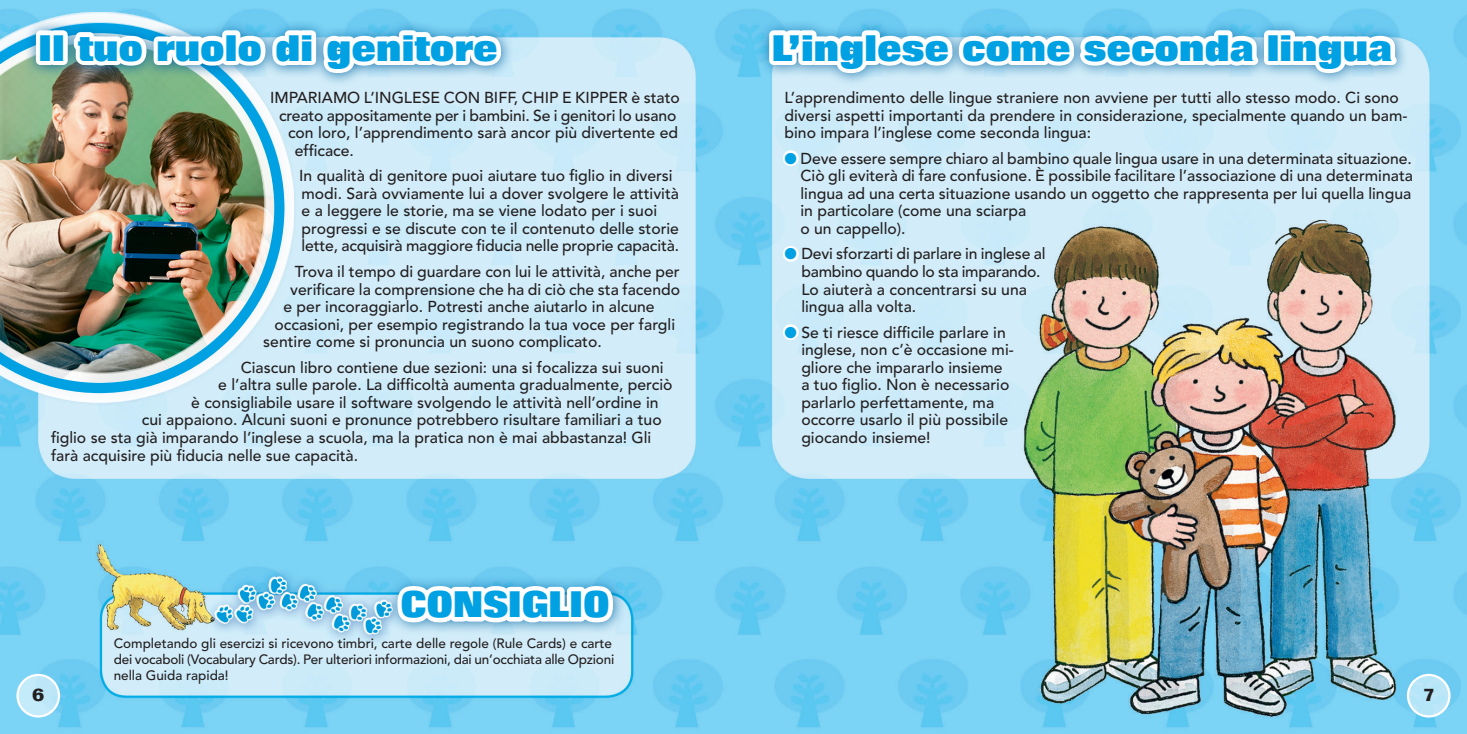
<style>
.page{position:relative;width:1467px;height:734px;background:#fff}
.page>*{position:absolute;margin:0;border:0;box-sizing:border-box;transform-origin:0 0}
.t1{font:800 36px "Folio LT";color:#00a1e3}
.t2{font:700 18px "Folio LT";color:#231f20}
.t3{font:500 15.75px/17.6px "Avenir LT";color:#231f20}
.t4{font:500 13.5px/16px "Avenir LT";color:#231f20}
.s1{color:#00a1e3}
</style>
<div class="page">
<img style="left:0;top:0;width:1467px;height:733px">
<div style="left:0;top:13px;width:294px;height:389px;background:#fff;opacity:.75"></div>
<img style="left:0;top:23px;width:284px;height:370px">
<div style="left:757px;top:18px;width:653px;height:68px;background:#0063a1;opacity:.75"></div>
<svg style="left:765px;top:0;width:498px;height:87px"></svg>
<svg style="left:1272px;top:0;width:129px;height:87px"></svg>
<svg style="left:779px;top:147px;width:23px;height:22px"></svg>
<svg style="left:779px;top:242px;width:23px;height:23px"></svg>
<svg style="left:779px;top:320px;width:23px;height:23px"></svg>
<div style="left:24px;top:18px;width:491px;height:68px;background:#0063a1;opacity:.85"></div>
<div style="left:36px;top:30px;width:19px;height:35px;border:9px solid #fff"></div>
<div style="left:49px;top:30px;width:19px;height:35px;border:9px solid #fff"></div>
<svg style="left:69px;top:16px;width:438px;height:73px"></svg>
<div style="left:386px;top:575px;width:240px;height:60px;background:#0063a1;opacity:.75"></div>
<svg style="left:393px;top:545px;width:225px;height:114px"></svg>
<svg style="left:18px;top:674px;width:41px;height:42px"></svg>
<div style="left:16px;top:673px;width:44px;height:44px;border:2px solid #fff;border-radius:50%"></div>
<svg style="left:1408px;top:674px;width:41px;height:42px"></svg>
<div style="left:1407px;top:673px;width:44px;height:44px;border:2px solid #fff;border-radius:50%"></div>
<h1 class="t1" style="left:38px;top:27px;width:461px">Il tuo ruolo di genitore</h1>
<p class="t3" style="left:270px;top:89px;width:411px">IMPARIAMO L’INGLESE CON BIFF, CHIP E KIPPER è stato</p>
<p class="t3" style="left:279px;top:107px;width:399px">creato appositamente per i bambini. Se i genitori lo usano</p>
<p class="t3" style="left:288px;top:124px;width:392px">con loro, l’apprendimento sarà ancor più divertente ed</p>
<p class="t3" style="left:295px;top:142px;width:61px">efficace.</p>
<p class="t3" style="left:299px;top:167px;width:381px">In qualità di genitore puoi aiutare tuo figlio in diversi modi. Sarà ovviamente lui a dover svolgere le attività e a leggere le storie, ma se viene lodato per i suoi progressi e se discute con te il contenuto delle storie lette, acquisirà maggiore fiducia nelle proprie capacità.</p>
<p class="t3" style="left:295px;top:263px;width:386px">Trova il tempo di guardare con lui le attività, anche per</p>
<p class="t3" style="left:290px;top:281px;width:391px">verificare la comprensione che ha di ciò che sta facendo</p>
<p class="t3" style="left:283px;top:298px;width:373px">e per incoraggiarlo. Potresti anche aiutarlo in alcune</p>
<p class="t3" style="left:275px;top:316px;width:402px">occasioni, per esempio registrando la tua voce per fargli</p>
<p class="t3" style="left:263px;top:333px;width:340px">sentire come si pronuncia un suono complicato.</p>
<p class="t3" style="left:241px;top:359px;width:424px">Ciascun libro contiene due sezioni: una si focalizza sui suoni</p>
<p class="t3" style="left:218px;top:376px;width:456px">e l’altra sulle parole. La difficoltà aumenta gradualmente, perciò</p>
<p class="t3" style="left:191px;top:394px;width:469px">è consigliabile usare il software svolgendo le attività nell’ordine in</p>
<p class="t3" style="left:142px;top:411px;width:521px">cui appaiono. Alcuni suoni e pronunce potrebbero risultare familiari a tuo</p>
<p class="t3" style="left:51px;top:429px;width:602px">figlio se sta già imparando l’inglese a scuola, ma la pratica non è mai abbastanza! Gli</p>
<p class="t3" style="left:51px;top:446px;width:309px">farà acquisire più fiducia nelle sue capacità.</p>
<h1 class="t1" style="left:401px;top:584px;width:211px">CONSIGLIO</h1>
<p class="t4" style="left:114px;top:635px;width:502px">Completando gli esercizi si ricevono timbri, carte delle regole (Rule Cards) e carte dei vocaboli (Vocabulary Cards). Per ulteriori informazioni, dai un’occhiata alle Opzioni nella Guida rapida!</p>
<h1 class="t1" style="left:772px;top:27px;width:622px">L’inglese come seconda lingua</h1>
<p class="t3" style="left:784px;top:89px;width:624px">L’apprendimento delle lingue straniere non avviene per tutti allo stesso modo. Ci sono diversi aspetti importanti da prendere in considerazione, specialmente quando un bam&shy;bino impara l’inglese come seconda lingua:</p>
<p class="t3" style="left:800px;top:150px;width:614px;text-indent:-16px"><span class="s1">●</span> Deve essere sempre chiaro al bambino quale lingua usare in una determinata situazione.<br>Ciò gli eviterà di fare confusione. È possibile facilitare l’associazione di una determinata lingua ad una certa situazione usando un oggetto che rappresenta per lui quella lingua in particolare (come una sciarpa<br>o un cappello).</p>
<p class="t3" style="left:801px;top:245px;width:246px;text-indent:-17px"><span class="s1">●</span> Devi sforzarti di parlare in inglese al bambino quando lo sta imparando.<br>Lo aiuterà a concentrarsi su una lingua alla volta.</p>
<p class="t3" style="left:801px;top:324px;width:214px;text-indent:-17px"><span class="s1">●</span> Se ti riesce difficile parlare in inglese, non c’è occasione mi&shy;gliore che impararlo insieme a tuo figlio. Non è necessario parlarlo perfettamente, ma occorre usarlo il più possibile giocando insieme!</p>
<p class="t2" style="left:32px;top:683px;width:14px">6</p>
<p class="t2" style="left:1423px;top:683px;width:14px">7</p>
</div>
